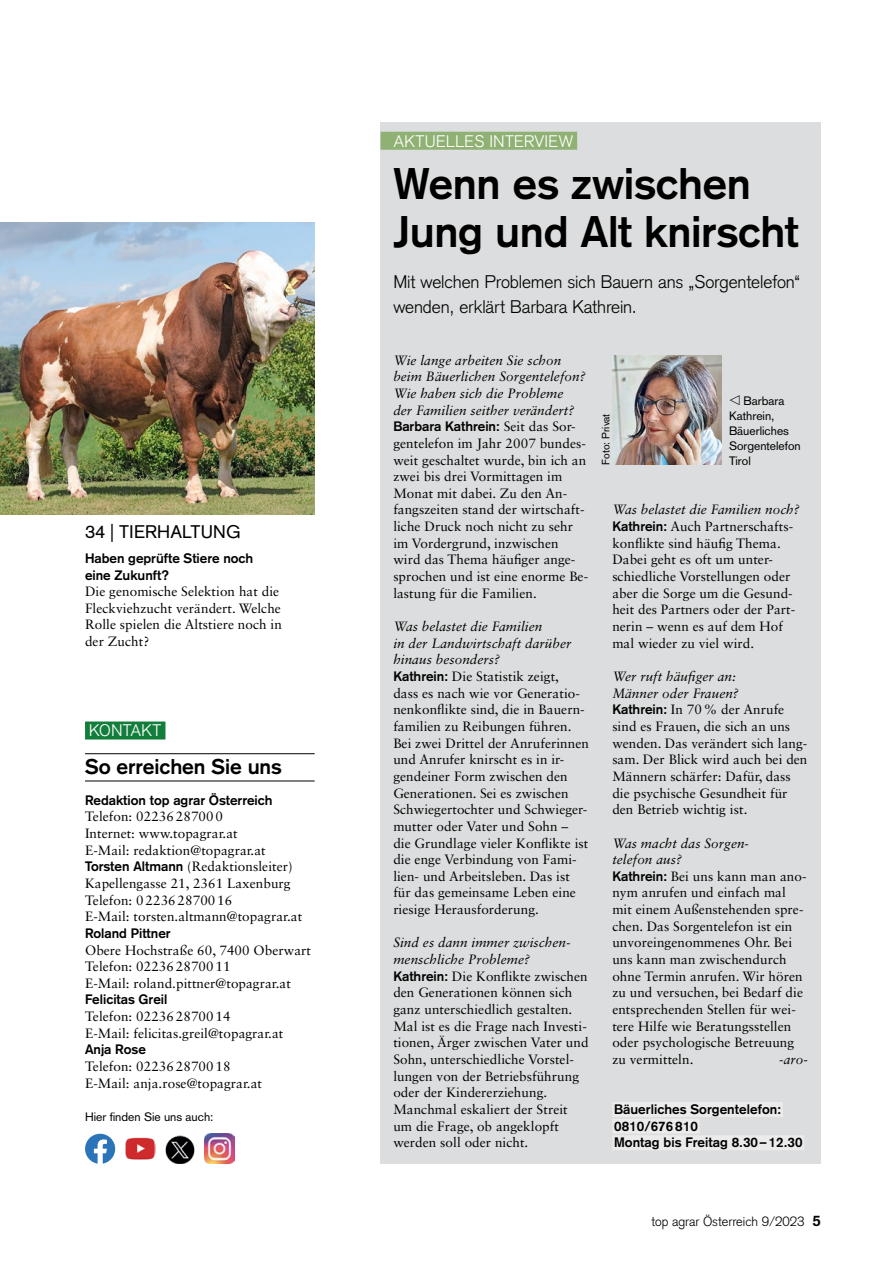
<style>
.page{position:relative;width:893px;height:1263px;background:#fff}
.page>*{position:absolute;margin:0;border:0;box-sizing:border-box;transform-origin:0 0}
.GT_Titel_Reportage{font:700 43.5px/48px "Basic Commercial LT Pro";letter-spacing:-.01em;color:#000}
.GT_Titel_Zusatzinfo{font:700 21px "Basic Commercial LT Pro";letter-spacing:-.005em;color:#000}
.GT_Vorspann{font:300 18px/25.5px "Basic Commercial LT Pro";letter-spacing:-.005em;color:#000}
.GT_Inhalt_Beschreibu{font:18px "Basic Commercial LT Pro";letter-spacing:.005em;color:#000}
.GT_Dachzeile_Kasten{font:300 16.5px "Basic Commercial LT Pro";letter-spacing:.015em;color:#fff}
.GT_Dachzeile_Zusatzi{font:300 16.5px "Basic Commercial LT Pro";letter-spacing:.015em;color:#fff}
.GT_Interview_Antwort{font:13.5px/16.6px "Sabon LT Std";letter-spacing:.005em;color:#000}
.KM_Body_ohne_Einzug{font:13.5px/16.6px "Sabon LT Std";letter-spacing:.005em;color:#000}
.GT_Interview_Frage{font:italic 13.5px/16.6px "Sabon LT Std";letter-spacing:.005em;color:#000}
.KM_Textanlauf{font:13.5px/16.6px "Sabon LT Std";letter-spacing:.005em;color:#000}
.KM_Body_ohne_Einzug-2{font:700 13.5px/16.6px "Basic Commercial LT Pro";color:#000}
.GT_Interview_Antwort-2{font:italic 13.5px "Sabon LT Std";color:#000}
.t1{font:300 13.2px "Basic Commercial LT Pro";color:#000}
.GT_Bildunterschrift{font:12px/15px "Basic Commercial LT Pro";color:#000}
.GT_Bildnachweis{font:10.5px "Basic Commercial LT Pro";color:#000}
.s1{font-family:"Basic Commercial LT Pro";font-weight:700}
.s2{font-weight:700;font-size:15px}
</style>
<div class="page">
<img style="left:0;top:222px;width:315px;height:292px">
<div style="left:381px;top:122px;width:440px;height:1042px;background:#dcddde"></div>
<svg style="left:85px;top:1134px;width:30px;height:30px"></svg>
<img style="left:125px;top:1137px;width:30px;height:23px">
<img style="left:205px;top:1134px;width:30px;height:30px">
<div style="left:381px;top:132px;width:196px;height:18px;background:#8fb173"></div>
<img style="left:612px;top:355px;width:110px;height:109px">
<div style="left:85px;top:721px;width:80px;height:18px;background:#137e3c"></div>
<hr style="left:85px;top:753px;width:230px;height:1px;background:#000">
<hr style="left:85px;top:780px;width:230px;height:1px;background:#000">
<div style="left:612px;top:1102px;width:171px;height:15px;background:#ebebec"></div>
<div style="left:612px;top:1118px;width:88px;height:15px;background:#ebebec"></div>
<div style="left:612px;top:1135px;width:192px;height:15px;background:#ebebec"></div>
<img style="left:165px;top:1135px;width:30px;height:29px">
<p class="GT_Inhalt_Beschreibu" style="left:85px;top:521px;width:157px">34 | TIERHALTUNG</p>
<p class="KM_Textanlauf" style="left:85px;top:550px;width:198px"><span class="s1">Haben geprüfte Stiere noch eine Zukunft?<br></span>Die genomische Selektion hat die<br>Fleckviehzucht verändert. Welche<br>Rolle spielen die Altstiere noch in der Zucht?</p>
<p class="GT_Dachzeile_Zusatzi" style="left:89px;top:721px;width:74px">KONTAKT</p>
<p class="GT_Titel_Zusatzinfo" style="left:85px;top:754px;width:198px">So erreichen Sie uns</p>
<p class="KM_Body_ohne_Einzug-2" style="left:85px;top:791px;width:189px">Redaktion top agrar Österreich</p>
<p class="KM_Body_ohne_Einzug" style="left:85px;top:808px;width:139px">Telefon: 02236287000</p>
<p class="KM_Body_ohne_Einzug" style="left:85px;top:825px;width:154px">Internet: www.topagrar.at</p>
<p class="KM_Body_ohne_Einzug" style="left:85px;top:841px;width:182px">E-Mail: redaktion@topagrar.at</p>
<p class="KM_Body_ohne_Einzug" style="left:85px;top:858px;width:209px"><span class="s1">Torsten Altmann</span> (Redaktionsleiter)<br>Kapellengasse 21, 2361 Laxenburg</p>
<p class="KM_Body_ohne_Einzug" style="left:85px;top:891px;width:149px">Telefon: 022362870016</p>
<p class="KM_Body_ohne_Einzug" style="left:85px;top:908px;width:219px">E-Mail: torsten.altmann@topagrar.at</p>
<p class="KM_Body_ohne_Einzug-2" style="left:85px;top:925px;width:87px">Roland Pittner</p>
<p class="KM_Body_ohne_Einzug" style="left:85px;top:941px;width:228px">Obere Hochstraße 60, 7400 Oberwart</p>
<p class="KM_Body_ohne_Einzug" style="left:85px;top:958px;width:147px">Telefon: 022362870011</p>
<p class="KM_Body_ohne_Einzug" style="left:85px;top:975px;width:207px">E-Mail: roland.pittner@topagrar.at</p>
<p class="KM_Body_ohne_Einzug-2" style="left:85px;top:991px;width:84px">Felicitas Greil</p>
<p class="KM_Body_ohne_Einzug" style="left:85px;top:1008px;width:147px">Telefon: 022362870014</p>
<p class="KM_Body_ohne_Einzug" style="left:85px;top:1024px;width:200px">E-Mail: felicitas.greil@topagrar.at</p>
<p class="KM_Body_ohne_Einzug-2" style="left:85px;top:1041px;width:62px">Anja Rose</p>
<p class="KM_Body_ohne_Einzug" style="left:85px;top:1058px;width:147px">Telefon: 022362870018</p>
<p class="KM_Body_ohne_Einzug" style="left:85px;top:1074px;width:178px">E-Mail: anja.rose@topagrar.at</p>
<p class="GT_Bildunterschrift" style="left:85px;top:1109px;width:130px">Hier finden Sie uns auch:</p>
<p class="GT_Dachzeile_Kasten" style="left:394px;top:132px;width:181px">AKTUELLES INTERVIEW</p>
<p class="GT_Titel_Reportage" style="left:393px;top:160px;width:407px">Wenn es zwischen<br>Jung und Alt knirscht</p>
<p class="GT_Vorspann" style="left:393px;top:269px;width:408px">Mit welchen Problemen sich Bauern ans „Sorgentelefon“ wenden, erklärt Barbara Kathrein.</p>
<p class="GT_Interview_Frage" style="left:393px;top:352px;width:194px">Wie lange arbeiten Sie schon beim Bäuerlichen Sorgentelefon?<br>Wie haben sich die Probleme der Familien seither verändert?</p>
<p class="GT_Interview_Antwort" style="left:393px;top:418px;width:196px"><span class="s1">Barbara Kathrein:</span> Seit das Sor&shy;gentelefon im Jahr 2007 bundes&shy;weit geschaltet wurde, bin ich an zwei bis drei Vormittagen im<br>Monat mit dabei. Zu den An&shy;fangszeiten stand der wirtschaft&shy;liche Druck noch nicht zu sehr im Vordergrund, inzwischen wird das Thema häufiger ange&shy;sprochen und ist eine enorme Be&shy;lastung für die Familien.</p>
<p class="GT_Interview_Frage" style="left:393px;top:618px;width:180px">Was belastet die Familien<br>in der Landwirtschaft darüber hinaus besonders?</p>
<p class="GT_Interview_Antwort" style="left:393px;top:668px;width:197px"><span class="s1">Kathrein:</span> Die Statistik zeigt,<br>dass es nach wie vor Generatio&shy;nenkonflikte sind, die in Bauern&shy;familien zu Reibungen führen.<br>Bei zwei Drittel der Anruferinnen und Anrufer knirscht es in ir&shy;gendeiner Form zwischen den<br>Generationen. Sei es zwischen<br>Schwiegertochter und Schwieger&shy;mutter oder Vater und Sohn – die Grundlage vieler Konflikte ist die enge Verbindung von Fami&shy;lien- und Arbeitsleben. Das ist für das gemeinsame Leben eine riesige Herausforderung.</p>
<p class="GT_Interview_Frage" style="left:393px;top:934px;width:179px">Sind es dann immer zwischen&shy;menschliche Probleme?</p>
<p class="GT_Interview_Antwort" style="left:393px;top:967px;width:197px"><span class="s1">Kathrein:</span> Die Konflikte zwischen den Generationen können sich ganz unterschiedlich gestalten.<br>Mal ist es die Frage nach Investi&shy;tionen, Ärger zwischen Vater und<br>Sohn, unterschiedliche Vorstel&shy;lungen von der Betriebsführung oder der Kindererziehung.<br>Manchmal eskaliert der Streit um die Frage, ob angeklopft werden soll oder nicht.</p>
<p class="GT_Bildunterschrift" style="left:729px;top:393px;width:73px">◁ Barbara<br>Kathrein,<br>Bäuerliches<br>Sorgentelefon<br>Tirol</p>
<p class="GT_Bildnachweis" style="left:600px;top:465px;width:53px;rotate:-90deg">Foto: Privat</p>
<p class="GT_Interview_Frage" style="left:612px;top:501px;width:189px">Was belastet die Familien noch?</p>
<p class="GT_Interview_Antwort" style="left:612px;top:518px;width:184px"><span class="s1">Kathrein:</span> Auch Partnerschafts&shy;konflikte sind häufig Thema.<br>Dabei geht es oft um unter&shy;schiedliche Vorstellungen oder aber die Sorge um die Gesund&shy;heit des Partners oder der Part&shy;nerin – wenn es auf dem Hof mal wieder zu viel wird.</p>
<p class="GT_Interview_Frage" style="left:612px;top:668px;width:128px">Wer ruft häufiger an:<br>Männer oder Frauen?</p>
<p class="GT_Interview_Antwort" style="left:612px;top:701px;width:197px"><span class="s1">Kathrein:</span> In 70% der Anrufe sind es Frauen, die sich an uns wenden. Das verändert sich lang&shy;sam. Der Blick wird auch bei den<br>Männern schärfer: Dafür, dass die psychische Gesundheit für den Betrieb wichtig ist.</p>
<p class="GT_Interview_Frage" style="left:612px;top:834px;width:138px">Was macht das Sorgen&shy;telefon aus?</p>
<p class="GT_Interview_Antwort" style="left:612px;top:868px;width:196px"><span class="s1">Kathrein:</span> Bei uns kann man ano&shy;nym anrufen und einfach mal mit einem Außenstehenden spre&shy;chen. Das Sorgentelefon ist ein unvoreingenommenes Ohr. Bei uns kann man zwischendurch ohne Termin anrufen. Wir hören zu und versuchen, bei Bedarf die entsprechenden Stellen für wei&shy;tere Hilfe wie Beratungsstellen oder psychologische Betreuung zu vermitteln.</p>
<p class="GT_Interview_Antwort-2" style="left:779px;top:1051px;width:29px">-aro-</p>
<p class="KM_Body_ohne_Einzug-2" style="left:614px;top:1101px;width:169px">Bäuerliches Sorgentelefon:<br>0810/676810</p>
<p class="KM_Body_ohne_Einzug-2" style="left:614px;top:1134px;width:190px">Montag bis Freitag 8.30–12.30</p>
<p class="t1" style="left:651px;top:1213px;width:171px">top agrar Österreich 9/2023 <span class="s2">5</span></p>
</div>
